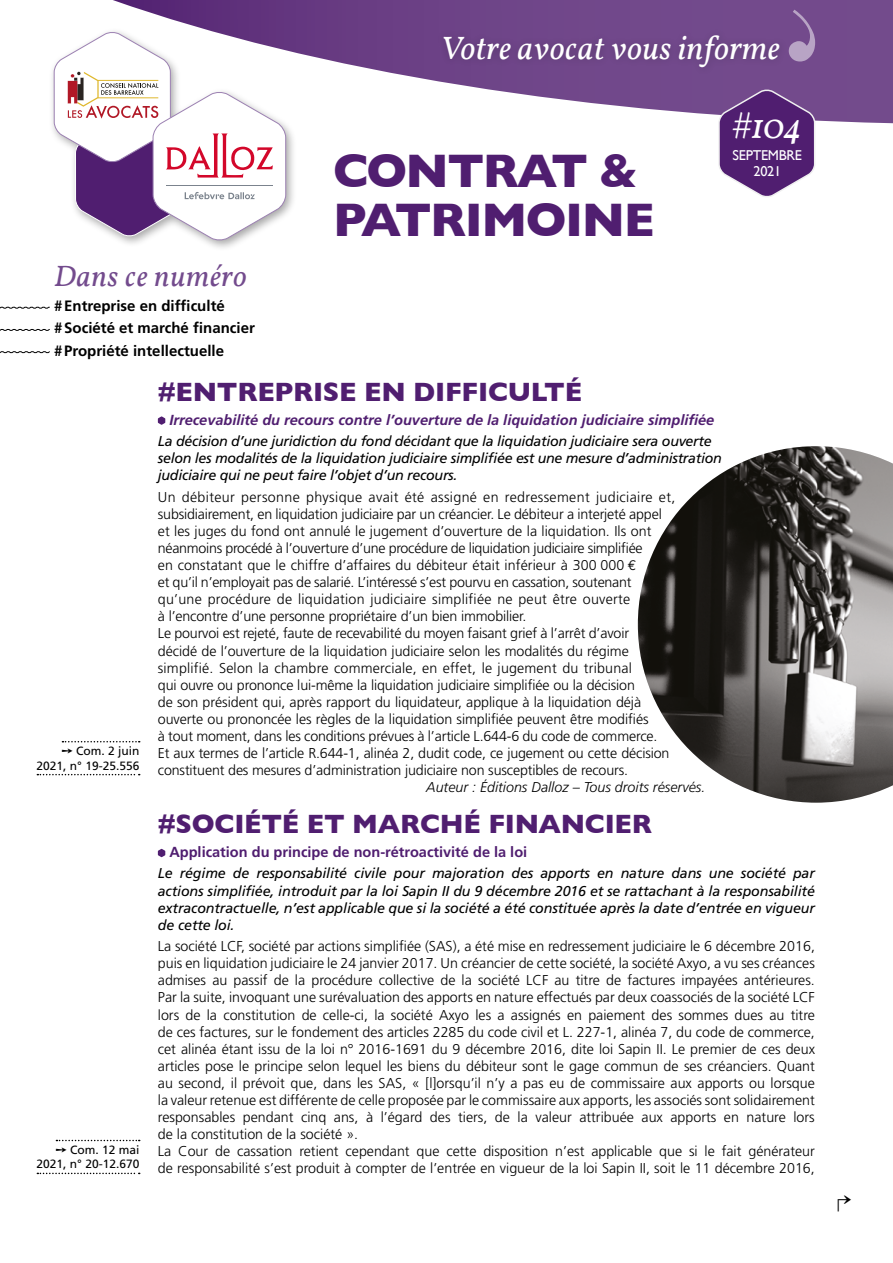
<style>
.page{position:relative;width:893px;height:1263px;background:#fff}
.page>*{position:absolute;margin:0;border:0;box-sizing:border-box;transform-origin:0 0}
.t1{font:700 48px/49.5px "Gill Sans";letter-spacing:-.03em;color:#501e70}
.t2{font:italic 36px "Vollkorn";color:#fff}
.t3{font:italic 33px "Vollkorn";letter-spacing:.01em;color:#fff}
.t4{font:italic 30px "Vollkorn";letter-spacing:.02em;color:#734b8d}
.t5{font:28.8px "MS Mincho";color:#000}
.t6{font:700 27px "Gill Sans";letter-spacing:-.01em;color:#501e70}
.t7{font:700 15px/22.2px "Frutiger";color:#000}
.t8{font:italic 700 14.55px "Frutiger";color:#501e70}
.t9{font:700 14.55px "Frutiger";color:#501e70}
.t10{font:300 14.25px/17.1px "Frutiger";color:#000}
.t11{font:italic 14.25px/17.1px "Frutiger";letter-spacing:-.02em;color:#000}
.t12{font:italic 300 14.25px "Frutiger";color:#000}
.t13{font:14.25px/16.2px "Gill Sans";letter-spacing:-.02em;color:#fff}
.t14{font:12px/14.4px "Frutiger";color:#000;text-align:right}
.s1{font-family:"Euro Mono";font-weight:400}
</style>
<div class="page">
<div style="left:49px;top:27px;width:248px;height:224px;background:#000;opacity:.35"></div>
<svg style="left:54px;top:31px;width:232px;height:210px"></svg>
<svg style="left:0;top:351px;width:50px;height:2px"></svg>
<svg style="left:0;top:329px;width:50px;height:2px"></svg>
<svg style="left:0;top:306px;width:50px;height:3px"></svg>
<svg style="left:113px;top:0;width:780px;height:123px"></svg>
<div style="left:436px;top:28px;width:351px;height:48px;background:#6e4688"></div>
<svg style="left:717px;top:88px;width:99px;height:109px;background:#70488a"></svg>
<svg style="left:158px;top:416px;width:7px;height:9px"></svg>
<svg style="left:158px;top:849px;width:7px;height:8px"></svg>
<img style="left:638px;top:446px;width:255px;height:357px">
<svg style="left:62px;top:741px;width:78px;height:1px"></svg>
<svg style="left:37px;top:774px;width:103px;height:1px"></svg>
<svg style="left:56px;top:1140px;width:84px;height:1px"></svg>
<svg style="left:37px;top:1173px;width:103px;height:1px"></svg>
<svg style="left:789px;top:10px;width:26px;height:52px"></svg>
<h3 class="t3" style="left:440px;top:28px;width:341px">Votre avocat vous informe</h3>
<h3 class="t4" style="left:54px;top:258px;width:194px">Dans ce numéro</h3>
<p class="t7" style="left:54px;top:295px;width:202px">#Entreprise en difficulté #Société et marché financier #Propriété intellectuelle</p>
<h1 class="t1" style="left:333px;top:145px;width:323px">CONTRAT &amp;<br>PATRIMOINE</h1>
<h2 class="t2" style="left:731px;top:104px;width:71px">#104</h2>
<h2 class="t2" style="left:782px;top:105px;width:23px">0</h2>
<p class="t13" style="left:733px;top:147px;width:71px;text-align:center">SEPTEMBRE<br>2021</p>
<p class="t13" style="left:750px;top:149px;width:37px">AVRIL<br>2021</p>
<p class="t14" style="left:37px;top:744px;width:104px">➙ Com. 2 juin<br>2021, n° 19-25.556</p>
<p class="t14" style="left:37px;top:1143px;width:104px">➙ Com. 12 mai<br>2021, n° 20-12.670</p>
<h3 class="t6" style="left:158px;top:370px;width:426px">#ENTREPRISE EN DIFFICULTÉ</h3>
<p class="t8" style="left:169px;top:411px;width:546px">Irrecevabilité du recours contre l’ouverture de la liquidation judiciaire simplifiée</p>
<p class="t11" style="left:158px;top:433px;width:566px">La décision d’une juridiction du fond décidant que la liquidation judiciaire sera ouverte selon les modalités de la liquidation judiciaire simplifiée est une mesure d’administration judiciaire qui ne peut faire l’objet d’un recours.</p>
<p class="t10" style="left:158px;top:488px;width:519px">Un débiteur personne physique avait été assigné en redressement judiciaire et, subsidiairement, en liquidation judiciaire par un créancier. Le débiteur a interjeté appel et les juges du fond ont annulé le jugement d’ouverture de la liquidation. Ils ont néanmoins procédé à l’ouverture d’une procédure de liquidation judiciaire simplifiée<br>en constatant que le chiffre d’affaires du débiteur était inférieur à 300 000 <span class="s1">€<br></span>et qu’il n’employait pas de salarié. L’intéressé s’est pourvu en cassation, soutenant qu’une procédure de liquidation judiciaire simplifiée ne peut être ouverte<br>à l’encontre d’une personne propriétaire d’un bien immobilier.<br>Le pourvoi est rejeté, faute de recevabilité du moyen faisant grief à l’arrêt d’avoir<br>décidé de l’ouverture de la liquidation judiciaire selon les modalités du régime simplifié. Selon la chambre commerciale, en effet, le jugement du tribunal<br>qui ouvre ou prononce lui-même la liquidation judiciaire simplifiée ou la décision<br>de son président qui, après rapport du liquidateur, applique à la liquidation déjà ouverte ou prononcée les règles de la liquidation simplifiée peuvent être modifiés<br>à tout moment, dans les conditions prévues à l’article L.644-6 du code de commerce.<br>Et aux termes de l’article R.644-1, alinéa 2, dudit code, ce jugement ou cette décision constituent des mesures d’administration judiciaire non susceptibles de recours.</p>
<p class="t12" style="left:426px;top:779px;width:281px">Auteur : Éditions Dalloz – Tous droits réservés.</p>
<h3 class="t6" style="left:158px;top:803px;width:496px">#SOCIÉTÉ ET MARCHÉ FINANCIER</h3>
<p class="t9" style="left:169px;top:843px;width:359px">Application du principe de non-rétroactivité de la loi</p>
<p class="t11" style="left:158px;top:865px;width:659px;text-align:justify">Le régime de responsabilité civile pour majoration des apports en nature dans une société par actions simplifiée, introduit par la loi Sapin II du 9 décembre 2016 et se rattachant à la responsabilité extracontractuelle, n’est applicable que si la société a été constituée après la date d’entrée en vigueur de cette loi.</p>
<p class="t10" style="left:158px;top:938px;width:659px">La société LCF, société par actions simplifiée (SAS), a été mise en redressement judiciaire le 6 décembre 2016, puis en liquidation judiciaire le 24 janvier 2017. Un créancier de cette société, la société Axyo, a vu ses créances admises au passif de la procédure collective de la société LCF au titre de factures impayées antérieures.<br>Par la suite, invoquant une surévaluation des apports en nature effectués par deux coassociés de la société LCF lors de la constitution de celle-ci, la société Axyo les a assignés en paiement des sommes dues au titre de ces factures, sur le fondement des articles 2285 du code civil et L. 227-1, alinéa 7, du code de commerce, cet alinéa étant issu de la loi n° 2016-1691 du 9 décembre 2016, dite loi Sapin II. Le premier de ces deux articles pose le principe selon lequel les biens du débiteur sont le gage commun de ses créanciers. Quant au second, il prévoit que, dans les SAS, « [l]orsqu’il n’y a pas eu de commissaire aux apports ou lorsque la valeur retenue est différente de celle proposée par le commissaire aux apports, les associés sont solidairement responsables pendant cinq ans, à l’égard des tiers, de la valeur attribuée aux apports en nature lors de la constitution de la société ».<br>La Cour de cassation retient cependant que cette disposition n’est applicable que si le fait générateur de responsabilité s’est produit à compter de l’entrée en vigueur de la loi Sapin II, soit le 11 décembre 2016,</p>
<h3 class="t5" style="left:851px;top:1219px;width:16px;rotate:-180deg">↵</h3>
</div>
